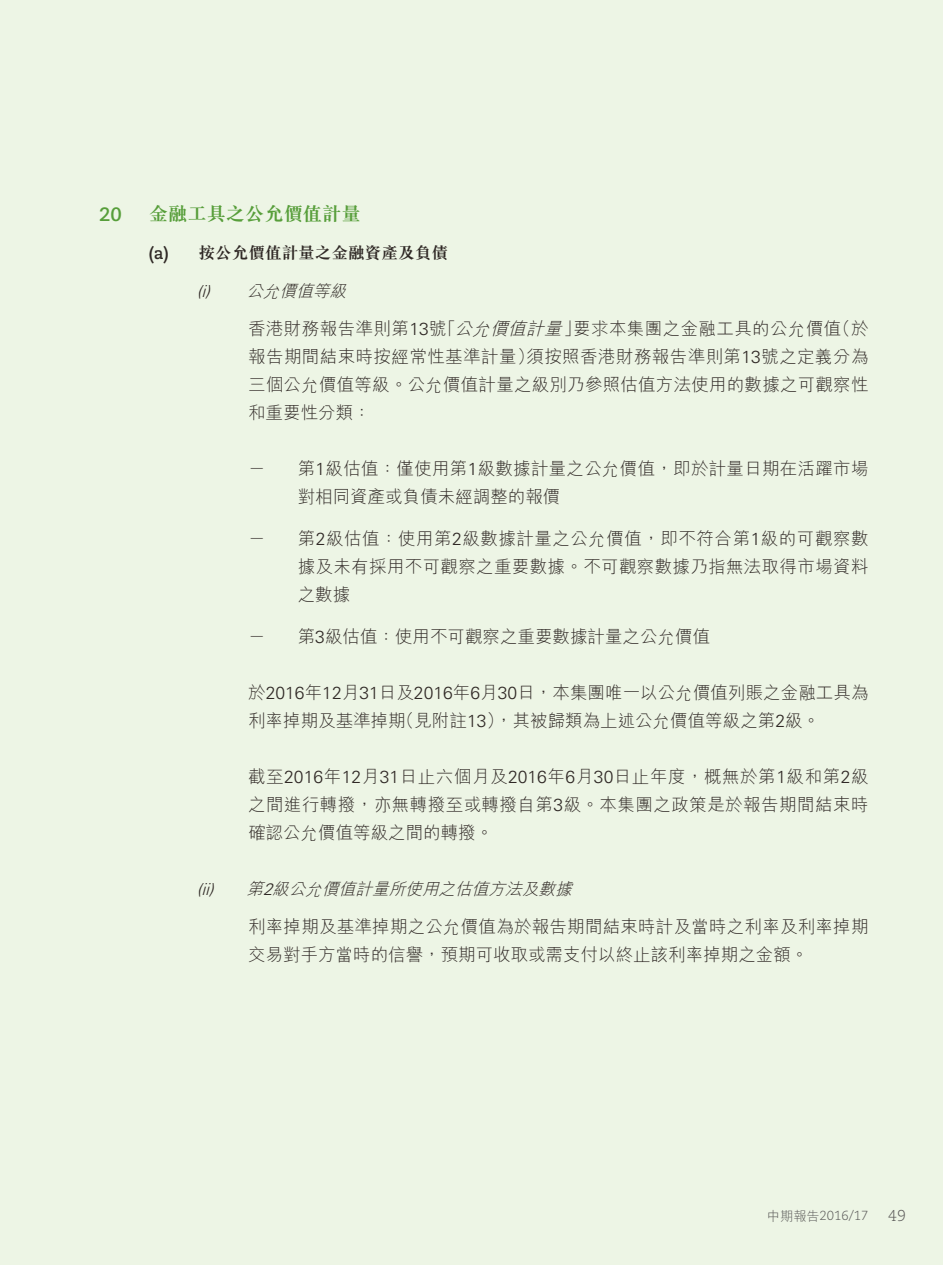
<style>
.page{position:relative;width:943px;height:1265px;background:#fff}
.page>*{position:absolute;margin:0;border:0;box-sizing:border-box;transform-origin:0 0}
.t1{font:19.25px "M Sung HK Bold E Ten B5 H";color:#579e3a}
.t2{font:700 19.25px "Caecilia LT Std";color:#579e3a}
.t3{font:17.5px/28px "M Hei HK Light E Ten B5 H";letter-spacing:.015em;color:#2f2825;text-align:justify}
.t4{font:italic 16.62px "M Hei HK Light E Ten B5 H";color:#2f2825}
.t5{font:16.62px "M Sung HK Bold E Ten B5 H";color:#2f2825}
.t6{font:italic 300 16.62px "Univers LT Std";color:#2f2825}
.t7{font:300 15.75px "Caecilia LT Std";color:#595857}
.t8{font:300 13.12px "Caecilia LT Std";color:#595857}
.s1{font-family:"Caecilia LT Std";font-weight:700}
.s2{font-family:"Univers LT Std";font-weight:300}
.s3{font-style:italic}
.s4{font-family:"M Hei HK Light E Ten B5 H";font-weight:400}
</style>
<div class="page">
<div style="left:0;top:0;width:942px;height:1265px;background:#edf5e5"></div>
<p class="t2" style="left:99px;top:203px;width:24px">20</p>
<p class="t1" style="left:149px;top:206px;width:213px">金融工具之公允價值計量</p>
<p class="t5" style="left:149px;top:246px;width:300px"><span class="s1">(a)</span> 按公允價值計量之金融資產及負債</p>
<p class="t4" style="left:197px;top:284px;width:155px"><span class="s2">(i)</span> 公允價值等級</p>
<p class="t3" style="left:248px;top:316px;width:622px">香港財務報告準則第<span class="s2">13</span>號「<span class="s3">公允價值計量</span>」要求本集團之金融工具的公允價值（於報告期間結束時按經常性基準計量）須按照香港財務報告準則第<span class="s2">13</span>號之定義分為三個公允價值等級。公允價值計量之級別乃參照估值方法使用的數據之可觀察性和重要性分類：</p>
<p class="t3" style="left:248px;top:456px;width:19px">－</p>
<p class="t3" style="left:298px;top:456px;width:572px">第<span class="s2">1</span>級估值：僅使用第<span class="s2">1</span>級數據計量之公允價值，即於計量日期在活躍市場對相同資產或負債未經調整的報價</p>
<p class="t3" style="left:248px;top:526px;width:19px">－</p>
<p class="t3" style="left:298px;top:526px;width:572px">第<span class="s2">2</span>級估值：使用第<span class="s2">2</span>級數據計量之公允價值，即不符合第<span class="s2">1</span>級的可觀察數據及未有採用不可觀察之重要數據。不可觀察數據乃指無法取得市場資料之數據</p>
<p class="t3" style="left:248px;top:624px;width:19px">－</p>
<p class="t3" style="left:298px;top:624px;width:414px">第<span class="s2">3</span>級估值：使用不可觀察之重要數據計量之公允價值</p>
<p class="t3" style="left:248px;top:680px;width:622px">於<span class="s2">2016</span>年<span class="s2">12</span>月<span class="s2">31</span>日及<span class="s2">2016</span>年<span class="s2">6</span>月<span class="s2">30</span>日，本集團唯一以公允價值列賬之金融工具為利率掉期及基準掉期（見附註<span class="s2">13</span>），其被歸類為上述公允價值等級之第<span class="s2">2</span>級。</p>
<p class="t3" style="left:248px;top:764px;width:622px">截至<span class="s2">2016</span>年<span class="s2">12</span>月<span class="s2">31</span>日止六個月及<span class="s2">2016</span>年<span class="s2">6</span>月<span class="s2">30</span>日止年度，概無於第<span class="s2">1</span>級和第<span class="s2">2</span>級之間進行轉撥，亦無轉撥至或轉撥自第<span class="s2">3</span>級。本集團之政策是於報告期間結束時確認公允價值等級之間的轉撥。</p>
<p class="t6" style="left:197px;top:881px;width:23px">(ii)</p>
<p class="t4" style="left:246px;top:882px;width:331px">第<span class="s2">2</span>級公允價值計量所使用之估值方法及數據</p>
<p class="t3" style="left:248px;top:914px;width:622px">利率掉期及基準掉期之公允價值為於報告期間結束時計及當時之利率及利率掉期交易對手方當時的信譽，預期可收取或需支付以終止該利率掉期之金額。</p>
<p class="t8" style="left:767px;top:1208px;width:103px"><span class="s4">中期報告</span>2016/17</p>
<p class="t7" style="left:888px;top:1207px;width:19px">49</p>
</div>
